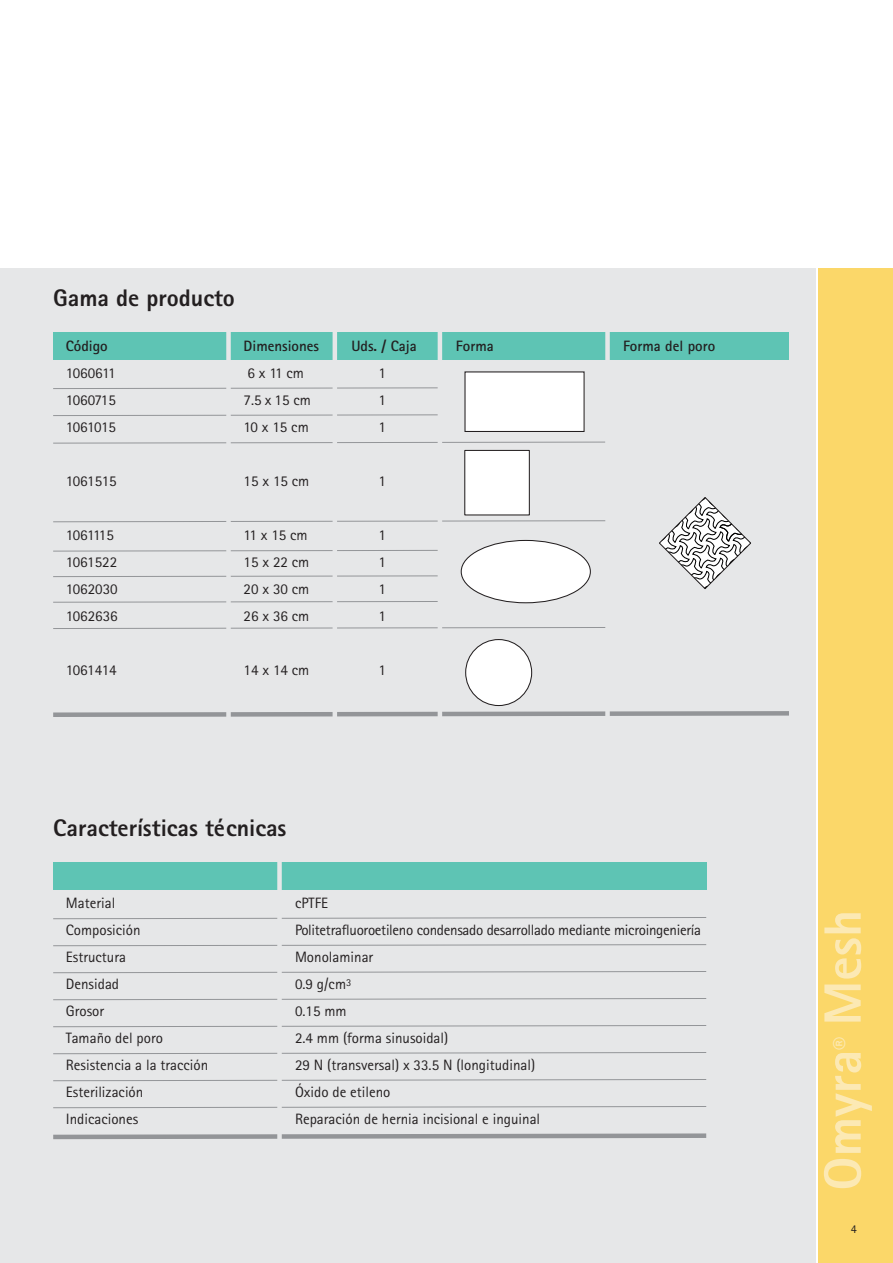
<style>
.page{position:relative;width:893px;height:1263px;background:#fff}
.page>*{position:absolute;margin:0;border:0;box-sizing:border-box;transform-origin:0 0}
.t1{font:52.5px "Rotis Sans Serif Extra Bold TT";color:#fce9b4}
.t2{font:24px "Rotis Sans Serif Extra Bold TT";color:#231f20}
.t3{font:15px/27px "Rotis Sans Serif";color:#231f20}
.t4{font:700 15px "Rotis Sans Serif";color:#231f20}
.t5{font:15px "Rotis Sans Serif";letter-spacing:-.02em;color:#231f20}
.t6{font:12px "Rotis Sans Serif";color:#231f20}
</style>
<div class="page">
<div style="left:0;top:269px;width:815px;height:994px;background:#e6e7e8"></div>
<div style="left:819px;top:269px;width:73px;height:994px;background:#fbd769"></div>
<div style="left:53px;top:862px;width:653px;height:28px;background:#5ec4b4"></div>
<svg style="left:53px;top:917px;width:654px;height:2px"></svg>
<svg style="left:53px;top:944px;width:654px;height:2px"></svg>
<svg style="left:53px;top:971px;width:654px;height:2px"></svg>
<svg style="left:53px;top:998px;width:654px;height:2px"></svg>
<svg style="left:53px;top:1025px;width:654px;height:2px"></svg>
<svg style="left:53px;top:1052px;width:654px;height:2px"></svg>
<svg style="left:53px;top:1079px;width:654px;height:2px"></svg>
<svg style="left:53px;top:1106px;width:654px;height:2px"></svg>
<svg style="left:53px;top:1133px;width:654px;height:7px"></svg>
<div style="left:277px;top:861px;width:5px;height:279px;background:#e6e7e8"></div>
<div style="left:53px;top:332px;width:736px;height:28px;background:#5ec4b4"></div>
<svg style="left:53px;top:387px;width:385px;height:2px"></svg>
<svg style="left:53px;top:414px;width:385px;height:2px"></svg>
<svg style="left:53px;top:601px;width:385px;height:2px"></svg>
<svg style="left:53px;top:442px;width:552px;height:2px"></svg>
<svg style="left:53px;top:520px;width:552px;height:2px"></svg>
<svg style="left:53px;top:627px;width:552px;height:2px"></svg>
<svg style="left:53px;top:550px;width:385px;height:2px"></svg>
<svg style="left:53px;top:575px;width:385px;height:2px"></svg>
<svg style="left:53px;top:711px;width:736px;height:6px"></svg>
<div style="left:226px;top:331px;width:5px;height:403px;background:#e6e7e8"></div>
<hr style="left:333px;top:331px;width:4px;height:405px;background:#e6e7e8">
<hr style="left:438px;top:331px;width:4px;height:405px;background:#e6e7e8">
<div style="left:605px;top:331px;width:5px;height:405px;background:#e6e7e8"></div>
<div style="left:465px;top:372px;width:119px;height:59px;background:#fff"></div>
<div style="left:464px;top:371px;width:121px;height:61px;border:1px solid #231f20"></div>
<div style="left:465px;top:450px;width:64px;height:65px;background:#fff"></div>
<div style="left:464px;top:450px;width:66px;height:65px;border:1px solid #231f20"></div>
<svg style="left:659px;top:497px;width:92px;height:92px"></svg>
<div style="left:466px;top:640px;width:66px;height:66px;background:#fff;border-radius:50%"></div>
<div style="left:465px;top:639px;width:67px;height:67px;border:1px solid #231f20;border-radius:50%"></div>
<div style="left:461px;top:540px;width:129px;height:63px;background:#fff;border-radius:50%"></div>
<div style="left:461px;top:540px;width:130px;height:63px;border:1px solid #231f20;border-radius:50%"></div>
<h2 class="t2" style="left:53px;top:290px;width:183px">Gama de producto</h2>
<p class="t4" style="left:351px;top:341px;width:67px">Uds. / Caja</p>
<p class="t3" style="left:379px;top:361px;width:9px;text-align:justify">1<br>1<br>1</p>
<p class="t4" style="left:66px;top:341px;width:43px">Código</p>
<p class="t4" style="left:456px;top:341px;width:39px">Forma</p>
<p class="t4" style="left:623px;top:341px;width:94px">Forma del poro</p>
<p class="t3" style="left:66px;top:361px;width:52px;text-align:justify">1060611<br>1060715<br>1061015</p>
<p class="t4" style="left:244px;top:341px;width:77px">Dimensiones</p>
<p class="t3" style="left:244px;top:361px;width:69px">6 x 11 cm<br>7.5 x 15 cm<br>10 x 15 cm</p>
<p class="t5" style="left:66px;top:476px;width:52px">1061515</p>
<p class="t3" style="left:244px;top:469px;width:67px">15 x 15 cm</p>
<p class="t3" style="left:379px;top:469px;width:9px">1</p>
<p class="t3" style="left:66px;top:523px;width:53px">1061115<br>1061522<br>1062030<br>1062636</p>
<p class="t3" style="left:244px;top:523px;width:67px;text-align:justify">11 x 15 cm 15 x 22 cm 20 x 30 cm 26 x 36 cm</p>
<p class="t3" style="left:379px;top:523px;width:9px;text-align:justify">1<br>1<br>1<br>1</p>
<p class="t5" style="left:66px;top:665px;width:52px">1061414</p>
<p class="t3" style="left:244px;top:658px;width:67px">14 x 14 cm</p>
<p class="t3" style="left:379px;top:658px;width:9px">1</p>
<h2 class="t2" style="left:53px;top:819px;width:235px">Características técnicas</h2>
<p class="t3" style="left:66px;top:891px;width:144px">Material<br>Composición<br>Estructura<br>Densidad<br>Grosor<br>Tamaño del poro<br>Resistencia a la tracción<br>Esterilización<br>Indicaciones</p>
<p class="t3" style="left:295px;top:891px;width:407px">cPTFE<br>Politetrafluoroetileno condensado desarrollado mediante microingeniería<br>Monolaminar<br>0.9 g/cm<sup>3<br></sup>0.15 mm<br>2.4 mm (forma sinusoidal)<br>29 N (transversal) x 33.5 N (longitudinal)<br>Óxido de etileno<br>Reparación de hernia incisional e inguinal</p>
<h1 class="t1" style="left:824px;top:1191px;width:282px;rotate:-90deg">Omyra<sup>®</sup> Mesh</h1>
<p class="t6" style="left:851px;top:1225px;width:7px">4</p>
</div>
